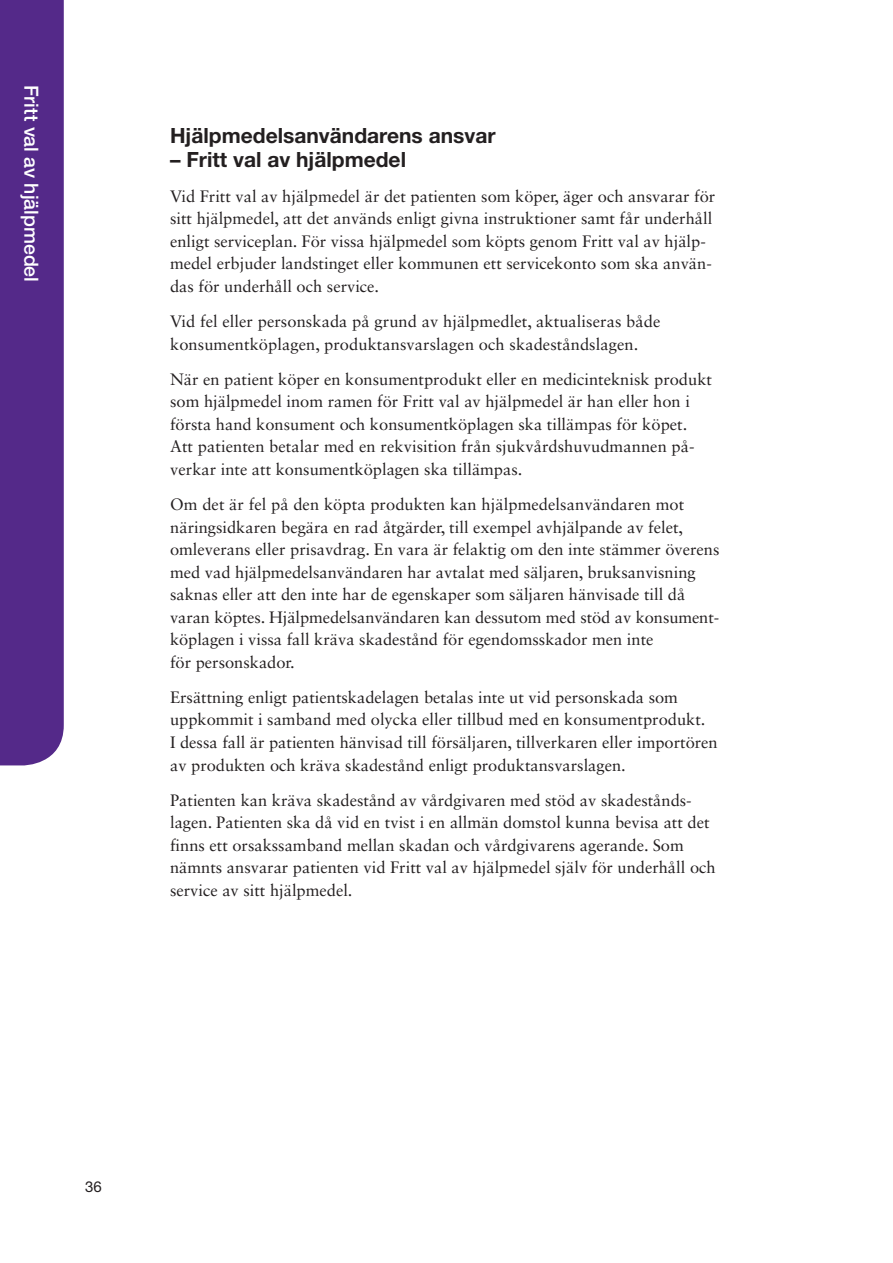
<style>
.page{position:relative;width:893px;height:1263px;background:#fff}
.page>*{position:absolute;margin:0;border:0;box-sizing:border-box;transform-origin:0 0}
.t1{font:700 21px "Helvetica Neue LT Std";color:#231f20}
.t2{font:500 19.5px "Helvetica Neue LT Std";color:#fff}
.P2{font:16.5px/22.5px "Sabon LT Std";color:#231f20}
.t3{font:15px "Helvetica Neue LT Std";color:#231f20}
</style>
<div class="page">
<div style="left:0;top:0;width:64px;height:765px;background:#542989"></div>
<p class="t2" style="left:43px;top:85px;width:198px;rotate:90deg">Fritt val av hjälpmedel</p>
<h2 class="t1" style="left:170px;top:122px;width:327px">Hjälpmedelsanvändarens ansvar</h2>
<h2 class="t1" style="left:170px;top:146px;width:238px">– Fritt val av hjälpmedel</h2>
<p class="P2" style="left:170px;top:185px;width:547px">Vid Fritt val av hjälpmedel är det patienten som köper, äger och ansvarar för sitt hjälpmedel, att det används enligt givna instruktioner samt får underhåll enligt serviceplan. För vissa hjälpmedel som köpts genom Fritt val av hjälp&shy;medel erbjuder landstinget eller kommunen ett servicekonto som ska använ&shy;das för underhåll och service.</p>
<p class="P2" style="left:170px;top:310px;width:492px">Vid fel eller personskada på grund av hjälpmedlet, aktualiseras både konsumentköplagen, produktansvarslagen och skadeståndslagen.</p>
<p class="P2" style="left:170px;top:368px;width:543px">När en patient köper en konsumentprodukt eller en medicinteknisk produkt som hjälpmedel inom ramen för Fritt val av hjälpmedel är han eller hon i första hand konsument och konsumentköplagen ska tillämpas för köpet.<br>Att patienten betalar med en rekvisition från sjukvårdshuvudmannen på‑ verkar inte att konsumentköplagen ska tillämpas.</p>
<p class="P2" style="left:170px;top:493px;width:551px">Om det är fel på den köpta produkten kan hjälpmedelsanvändaren mot näringsidkaren begära en rad åtgärder, till exempel avhjälpande av felet, omleverans eller prisavdrag. En vara är felaktig om den inte stämmer överens med vad hjälpmedelsanvändaren har avtalat med säljaren, bruksanvisning saknas eller att den inte har de egenskaper som säljaren hänvisade till då varan köptes. Hjälpmedelsanvändaren kan dessutom med stöd av konsument&shy;köplagen i vissa fall kräva skadestånd för egendomsskador men inte<br>för personskador.</p>
<p class="P2" style="left:170px;top:686px;width:549px">Ersättning enligt patientskadelagen betalas inte ut vid personskada som uppkommit i samband med olycka eller tillbud med en konsumentprodukt.<br>I dessa fall är patienten hänvisad till försäljaren, tillverkaren eller importören av produkten och kräva skadestånd enligt produktansvarslagen.</p>
<p class="P2" style="left:170px;top:788px;width:547px">Patienten kan kräva skadestånd av vårdgivaren med stöd av skadestånds‑ lagen. Patienten ska då vid en tvist i en allmän domstol kunna bevisa att det finns ett orsakssamband mellan skadan och vårdgivarens agerande. Som nämnts ansvarar patienten vid Fritt val av hjälpmedel själv för underhåll och service av sitt hjälpmedel.</p>
<p class="t3" style="left:85px;top:1177px;width:18px">36</p>
</div>
